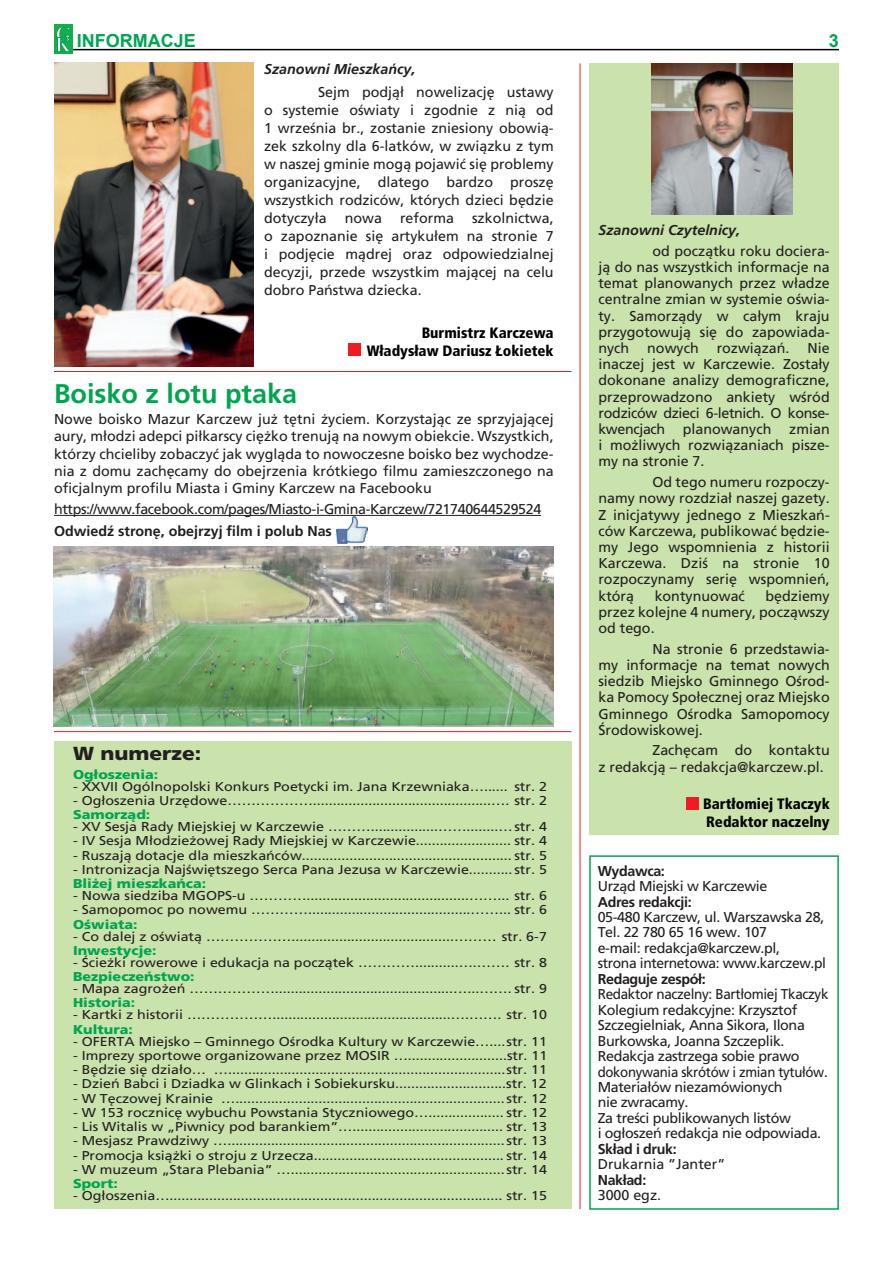
<style>
.page{position:relative;width:893px;height:1263px;background:#fff}
.page>*{position:absolute;margin:0;border:0;box-sizing:border-box;transform-origin:0 0}
.t1{font:700 27px "Frutiger LT Com";color:#00a54f}
.t2{font:900 18.9px "Frutiger LT Com";color:#231f20;scale:1.11 1}
.t3{font:700 18px "Arial";color:#00a552}
.t4{font:900 condensed 15px/18px "Frutiger LT Com";color:#000001;text-align:right}
.t5{font:14.25px/16.2px "Frutiger LT Com";color:#231f20;text-align:justify}
.t6{font:14.25px/15.5px "Frutiger LT Com";letter-spacing:-.025em;color:#231f20}
.t7{font:12.9px/14.2px "Frutiger LT Com";color:#231f20;scale:1.11 1}
.t8{font:900 12.9px "Frutiger LT Com";color:#00a54f;scale:1.11 1}
.s1{font-weight:700;font-style:italic}
.s2{font-weight:700}
.s3{font-weight:900;color:#00a54f}
</style>
<div class="page">
<div style="left:54px;top:741px;width:517px;height:468px;background:#cae2ac"></div>
<div style="left:589px;top:63px;width:250px;height:772px;background:#cae2ac"></div>
<hr style="left:54px;top:49px;width:785px;height:1px;background:#000001">
<div style="left:54px;top:24px;width:18px;height:30px;background:#15ae4b"></div>
<svg style="left:55px;top:26px;width:16px;height:26px"></svg>
<hr style="left:580px;top:63px;width:1px;height:1146px;background:#ee1d23">
<hr style="left:54px;top:371px;width:517px;height:1px;background:#ee1d23">
<hr style="left:54px;top:731px;width:517px;height:1px;background:#ee1d23">
<div style="left:589px;top:855px;width:250px;height:355px;border:2px solid #00a54f"></div>
<div style="left:348px;top:343px;width:13px;height:13px;background:#ee1d23"></div>
<div style="left:686px;top:797px;width:12px;height:13px;background:#ee1d23"></div>
<img style="left:652px;top:63px;width:141px;height:151px">
<img style="left:54px;top:62px;width:200px;height:304px">
<hr style="left:54px;top:515px;width:487px;height:1px;background:#231f20">
<img style="left:53px;top:546px;width:501px;height:180px">
<img style="left:336px;top:517px;width:32px;height:27px">
<p class="t3" style="left:77px;top:29px;width:120px">INFORMACJE</p>
<p class="t3" style="left:829px;top:29px;width:12px">3</p>
<p class="t5" style="left:318px;top:58px;width:237px;line-height:22.5px;text-indent:-54px"><span class="s1">Szanowni Mieszkańcy,<br></span>Sejm podjął nowelizację ustawy</p>
<p class="t5" style="left:264px;top:101px;width:291px;line-height:18px">o systemie oświaty i zgodnie z nią od 1 września br., zostanie zniesiony obowią&shy;zek szkolny dla 6-latków, w związku z tym w naszej gminie mogą pojawić się problemy organizacyjne, dlatego bardzo proszę wszystkich rodziców, których dzieci będzie dotyczyła</p>
<p class="t5" style="left:345px;top:210px;width:39px">nowa</p>
<p class="t5" style="left:400px;top:210px;width:55px">reforma</p>
<p class="t5" style="left:264px;top:209px;width:291px;line-height:18px;text-indent:208px">szkolnictwa, o zapoznanie się artykułem na stronie 7 i podjęcie mądrej oraz odpowiedzialnej decyzji, przede wszystkim mającej na celu dobro Państwa dziecka.</p>
<p class="t4" style="left:367px;top:323px;width:188px">Burmistrz Karczewa<br>Władysław Dariusz Łokietek</p>
<p class="t5" style="left:652px;top:220px;width:179px;line-height:20.7px;text-indent:-54px"><span class="s1">Szanowni Czytelnicy,<br></span>od początku roku dociera-</p>
<p class="t5" style="left:598px;top:259px;width:233px">ją do nas wszystkich informacje na temat planowanych przez władze centralne zmian w systemie oświa&shy;ty. Samorządy w całym kraju przygotowują się do zapowiada&shy;nych</p>
<p class="t5" style="left:647px;top:340px;width:53px">nowych</p>
<p class="t5" style="left:717px;top:340px;width:74px">rozwiązań.</p>
<p class="t5" style="left:598px;top:340px;width:233px;text-indent:209px">Nie inaczej jest w Karczewie. Zostały dokonane analizy demograficzne, przeprowadzono ankiety wśród rodziców dzieci 6-letnich. O konse&shy;kwencjach planowanych</p>
<p class="t1" style="left:54px;top:377px;width:245px">Boisko z lotu ptaka</p>
<p class="t5" style="left:54px;top:411px;width:501px;line-height:17.1px">Nowe boisko Mazur Karczew już tętni życiem. Korzystając ze sprzyjającej aury, młodzi adepci piłkarscy ciężko trenują na nowym obiekcie. Wszystkich, którzy chcieliby zobaczyć jak wygląda to nowoczesne boisko bez wychodze&shy;nia z domu zachęcamy do obejrzenia krótkiego filmu zamieszczonego na oficjalnym profilu Miasta i Gminy Karczew na Facebooku</p>
<p class="t6" style="left:54px;top:499px;width:489px;line-height:21.6px">https://www.facebook.com/pages/Miasto-i-Gmina-Karczew/721740644529524<br><span class="s2">Odwiedź stronę, obejrzyj film i polub Nas</span></p>
<p class="t5" style="left:598px;top:421px;width:233px;text-indent:191px">zmian i możliwych rozwiązaniach pisze&shy;my na stronie 7.</p>
<p class="t5" style="left:598px;top:474px;width:233px;text-indent:54px">Od tego numeru rozpoczy&shy;namy nowy rozdział naszej gazety.<br>Z inicjatywy jednego z Mieszkań&shy;ców Karczewa, publikować będzie&shy;my Jego wspomnienia z historii Karczewa. Dziś na stronie 10 rozpoczynamy serię wspomnień, którą</p>
<p class="t5" style="left:598px;top:588px;width:233px;text-indent:167px">będziemy przez kolejne 4 numery, począwszy od tego.</p>
<p class="t5" style="left:598px;top:641px;width:233px;text-indent:54px">Na stronie 6 przedstawia&shy;my informacje na temat nowych siedzib Miejsko Gminnego Ośrod&shy;ka Pomocy Społecznej oraz Miejsko Gminnego Ośrodka Samopomocy Środowiskowej.</p>
<p class="t5" style="left:598px;top:742px;width:233px;text-indent:54px">Zachęcam do kontaktu z redakcją – redakcja@karczew.pl.</p>
<p class="t4" style="left:703px;top:794px;width:128px;text-align:left">Bartłomiej Tkaczyk<br>Redaktor naczelny</p>
<p class="t5" style="left:655px;top:588px;width:92px">kontynuować</p>
<p class="t2" style="left:73px;top:742px;width:117px">W numerze:</p>
<p class="t8" style="left:73px;top:766px;width:78px">Ogłoszenia:</p>
<p class="t7" style="left:73px;top:779px;width:428px">- XXVII Ogólnopolski Konkurs Poetycki im. Jana Krzewniaka…...... str. 2</p>
<p class="t7" style="left:73px;top:793px;width:428px">- Ogłoszenia Urzędowe……………….............................................…. str. 2<br><span class="s3">Samorząd:</span></p>
<p class="t7" style="left:73px;top:819px;width:428px">- XV Sesja Rady Miejskiej w Karczewie ……….................……........… str. 4</p>
<p class="t7" style="left:73px;top:834px;width:428px">- IV Sesja Młodzieżowej Rady Miejskiej w Karczewie........................ str. 4</p>
<p class="t7" style="left:73px;top:848px;width:428px">- Ruszają dotacje dla mieszkańców..................................................... str. 5</p>
<p class="t7" style="left:73px;top:862px;width:428px">- Intronizacja Najświętszego Serca Pana Jezusa w Karczewie........... str. 5<br><span class="s3">Bliżej mieszkańca:</span></p>
<p class="t7" style="left:73px;top:888px;width:428px">- Nowa siedziba MGOPS-u ………….........................................……... str. 6</p>
<p class="t7" style="left:73px;top:903px;width:428px">- Samopomoc po nowemu ………….........................................……... str. 6<br><span class="s3">Oświata:</span></p>
<p class="t7" style="left:73px;top:929px;width:428px">- Co dalej z oświatą ……………….........................................……… str. 6-7<br><span class="s3">Inwestycje:</span></p>
<p class="t7" style="left:73px;top:955px;width:428px">- Ścieżki rowerowe i edukacja na początek …………...........….……. str. 8<br><span class="s3">Bezpieczeństwo:</span></p>
<p class="t7" style="left:73px;top:981px;width:428px">- Mapa zagrożeń ……………….............................................…...……. str. 9<br><span class="s3">Historia:</span></p>
<p class="t7" style="left:73px;top:1008px;width:428px">- Kartki z historii ……………….............................................….……. str. 10<br><span class="s3">Kultura:</span></p>
<p class="t7" style="left:73px;top:1034px;width:428px">- OFERTA Miejsko – Gminnego Ośrodka Kultury w Karczewie….... str. 11</p>
<p class="t7" style="left:73px;top:1048px;width:429px">- Imprezy sportowe organizowane przez MOSIR …......................... str. 11</p>
<p class="t7" style="left:73px;top:1062px;width:428px">- Będzie się działo… …...................................................................... str. 11</p>
<p class="t7" style="left:73px;top:1077px;width:428px">- Dzień Babci i Dziadka w Glinkach i Sobiekursku............................ str. 12</p>
<p class="t7" style="left:73px;top:1091px;width:428px">- W Tęczowej Krainie ….................................................................... str. 12</p>
<p class="t7" style="left:73px;top:1105px;width:428px">- W 153 rocznicę wybuchu Powstania Styczniowego…................... str. 12</p>
<p class="t7" style="left:73px;top:1119px;width:428px">- Lis Witalis w „Piwnicy pod barankiem”…...................................... str. 13</p>
<p class="t7" style="left:73px;top:1134px;width:428px">- Mesjasz Prawdziwy …...................................................................... str. 13</p>
<p class="t7" style="left:73px;top:1148px;width:428px">- Promocja książki o stroju z Urzecza................................................ str. 14</p>
<p class="t7" style="left:73px;top:1162px;width:428px">- W muzeum „Stara Plebania” …...................................................... str. 14<br><span class="s3">Sport:</span></p>
<p class="t7" style="left:73px;top:1188px;width:428px">- Ogłoszenia….................................................................................... str. 15</p>
<p class="t6" style="left:598px;top:863px;width:232px"><span class="s2">Wydawca:<br></span>Urząd Miejski w Karczewie<br><span class="s2">Adres redakcji:<br></span>05-480 Karczew, ul. Warszawska 28,<br>Tel. 22 780 65 16 wew. 107<br>e-mail: redakcja@karczew.pl,<br>strona internetowa: www.karczew.pl<br><span class="s2">Redaguje zespół:<br></span>Redaktor naczelny: Bartłomiej Tkaczyk<br>Kolegium redakcyjne: Krzysztof<br>Szczegielniak, Anna Sikora, Ilona<br>Burkowska, Joanna Szczeplik.<br>Redakcja zastrzega sobie prawo dokonywania skrótów i zmian tytułów.<br>Materiałów niezamówionych<br>nie zwracamy.<br>Za treści publikowanych listów<br>i ogłoszeń redakcja nie odpowiada.<br><span class="s2">Skład i druk:<br></span>Drukarnia ”Janter”<br><span class="s2">Nakład:<br></span>3000 egz.</p>
</div>
